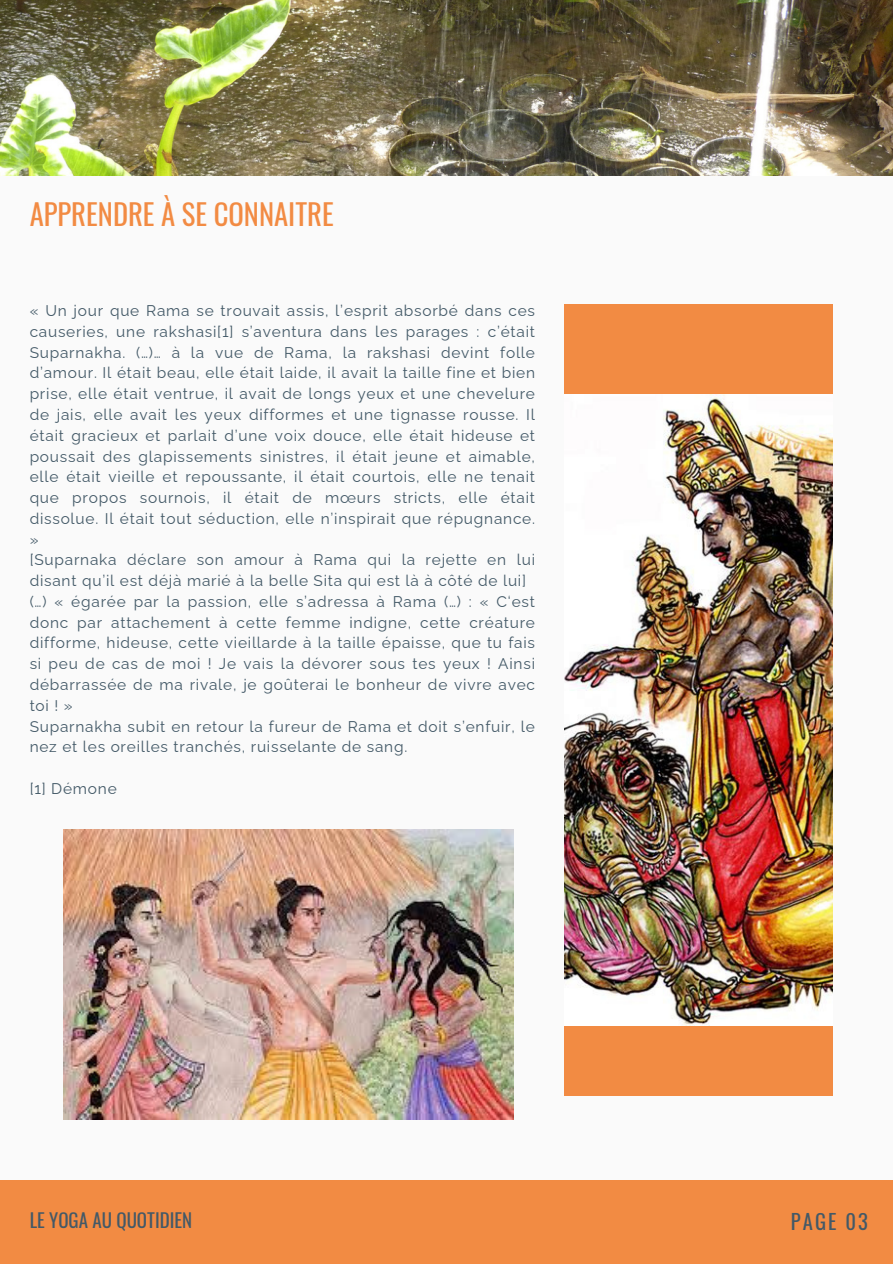
<style>
.page{position:relative;width:893px;height:1264px;background:#fff}
.page>*{position:absolute;margin:0;border:0;box-sizing:border-box;transform-origin:0 0}
.t1{font:28.65px "Oswald";color:#f28b43}
.t2{font:20.55px "Oswald";letter-spacing:.1em;color:#435967}
.t3{font:18.9px "Oswald";color:#435967}
.t4{font:15.45px/20.7px "Raleway";letter-spacing:.05em;color:#435967;text-align:justify}
</style>
<div class="page">
<div style="left:0;top:0;width:892px;height:1263px;background:#fafafa"></div>
<div style="left:0;top:1180px;width:892px;height:83px;background:#f28b43"></div>
<img style="left:0;top:0;width:892px;height:176px">
<img style="left:63px;top:829px;width:450px;height:290px">
<div style="left:564px;top:305px;width:268px;height:791px;background:#f28b43"></div>
<img style="left:564px;top:395px;width:268px;height:630px">
<p class="t1" style="left:30px;top:192px;width:305px">APPRENDRE À SE CONNAITRE</p>
<p class="t4" style="left:30px;top:300px;width:507px">« Un jour que Rama se trouvait assis, l’esprit absorbé dans ces causeries, une rakshasi[1] s’aventura dans les parages : c’était Suparnakha. (…)… à la vue de Rama, la rakshasi devint folle d’amour. Il était beau, elle était laide, il avait la taille fine et bien prise, elle était ventrue, il avait de longs yeux et une chevelure de jais, elle avait les yeux difformes et une tignasse rousse. Il était gracieux et parlait d’une voix douce, elle était hideuse et poussait des glapissements sinistres, il était jeune et aimable, elle était vieille et repoussante, il était courtois, elle ne tenait que propos sournois, il était de mœurs stricts, elle était dissolue. Il était tout séduction, elle n’inspirait que répugnance. »</p>
<p class="t4" style="left:30px;top:549px;width:507px">[Suparnaka déclare son amour à Rama qui la rejette en lui disant qu’il est déjà marié à la belle Sita qui est là à côté de lui]</p>
<p class="t4" style="left:30px;top:591px;width:507px">(…) « égarée par la passion, elle s’adressa à Rama (…) : « C‘est donc par attachement à cette femme indigne, cette créature difforme, hideuse, cette vieillarde à la taille épaisse, que tu fais si peu de cas de moi ! Je vais la dévorer sous tes yeux ! Ainsi débarrassée de ma rivale, je goûterai le bonheur de vivre avec toi ! »</p>
<p class="t4" style="left:30px;top:715px;width:507px">Suparnakha subit en retour la fureur de Rama et doit s’enfuir, le nez et les oreilles tranchés, ruisselante de sang.</p>
<p class="t4" style="left:30px;top:778px;width:89px">[1] Démone</p>
<p class="t3" style="left:30px;top:1205px;width:164px">LE YOGA AU QUOTIDIEN</p>
<p class="t2" style="left:791px;top:1204px;width:78px">PAGE 03</p>
</div>
